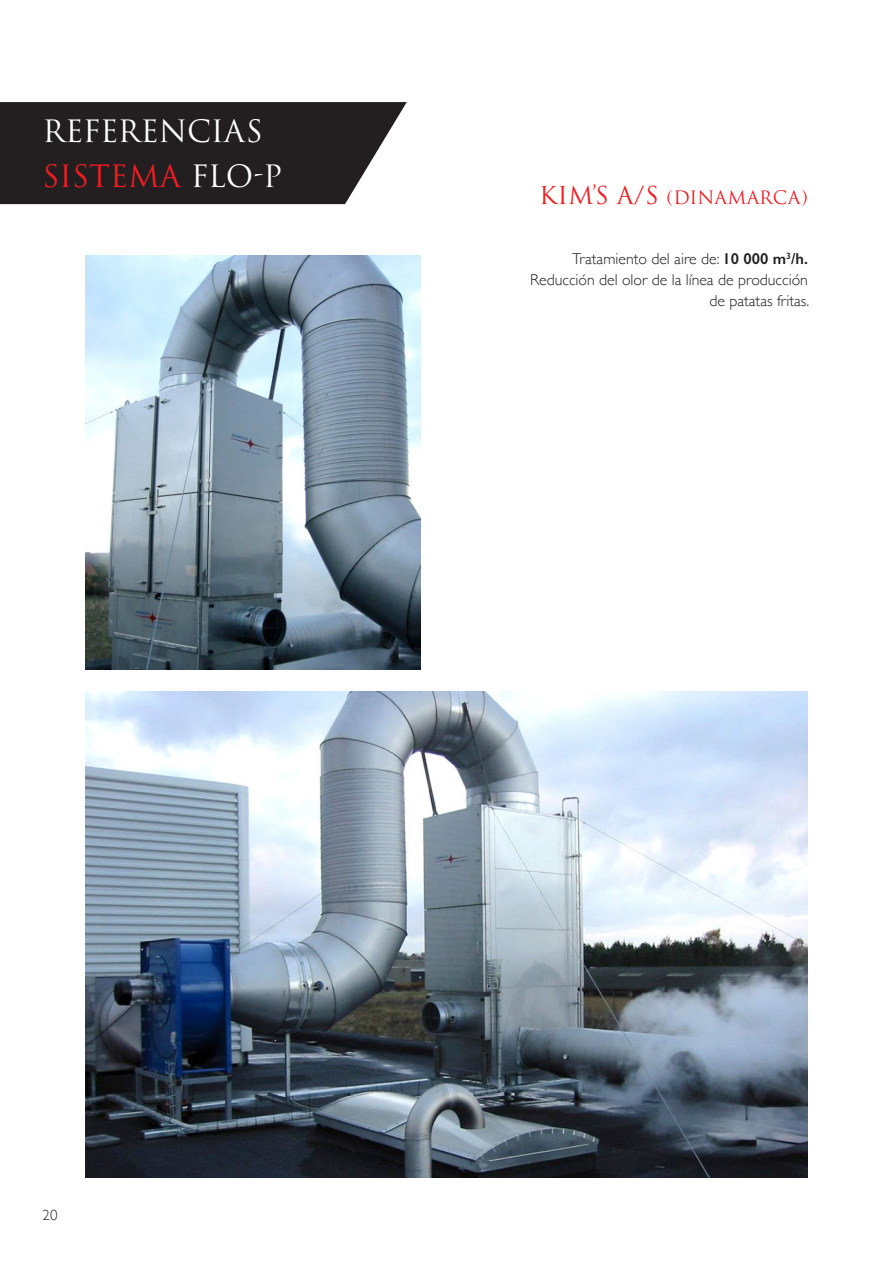
<style>
.page{position:relative;width:893px;height:1263px;background:#fff}
.page>*{position:absolute;margin:0;border:0;box-sizing:border-box;transform-origin:0 0}
.t1{font:30px "Trajan Pro 3";letter-spacing:-.005em;color:#ee1d23}
.t2{font:30px "Trajan Pro 3";color:#fff}
.t3{font:18px "Trajan Pro 3";letter-spacing:.005em;color:#ee1d23}
.t4{font:300 15.75px "Gill Sans";color:#231f20}
.t5{font:300 15px "Gill Sans";color:#231f20}
.s1{color:#fff}
.s2{font-size:24px}
.s3{font-weight:600}
</style>
<div class="page">
<img style="left:85px;top:255px;width:336px;height:414px">
<img style="left:85px;top:691px;width:723px;height:487px">
<svg style="left:0;top:102px;width:407px;height:102px;background:#333031"></svg>
<p class="t2" style="left:43px;top:110px;width:222px">REFERENCIAS</p>
<p class="t1" style="left:43px;top:155px;width:241px">SISTEMA <span class="s1">FLO-P</span></p>
<p class="t3" style="left:539px;top:185px;width:270px"><span class="s2">KIM’S A/S</span> (DINAMARCA)</p>
<p class="t4" style="left:572px;top:247px;width:237px">Tratamiento del aire de: <span class="s3">10 000 m</span><sup>3</sup><span class="s3">/h.</span></p>
<p class="t4" style="left:530px;top:268px;width:279px">Reducción del olor de la línea de producción</p>
<p class="t4" style="left:709px;top:289px;width:101px">de patatas fritas.</p>
<p class="t5" style="left:43px;top:1203px;width:16px">20</p>
</div>
